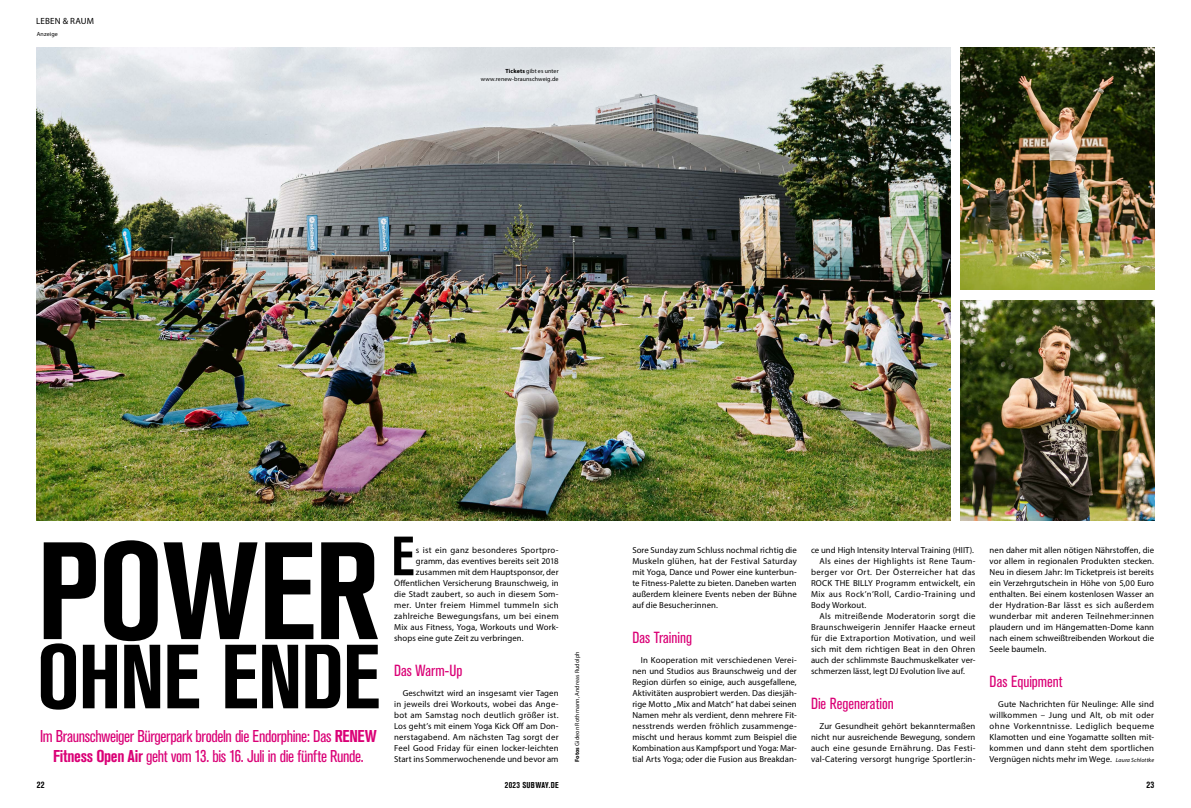
<style>
.page{position:relative;width:1191px;height:808px;background:#fff}
.page>*{position:absolute;margin:0;border:0;box-sizing:border-box;transform-origin:0 0}
.t1{font:700 condensed 137px "Akzidenz Grotesk BQ";letter-spacing:-.01em;color:#000}
.t2{font:700 condensed 90px "Akzidenz Grotesk BQ";letter-spacing:-.02em;color:#000}
.t3{font:700 condensed 54.7px "Akzidenz Grotesk BQ";color:#000}
.t4{font:condensed 17px/20px "Akzidenz Grotesk BQ";letter-spacing:-.025em;color:#da0076;text-align:center}
.t5{font:condensed 16px "Akzidenz Grotesk BQ";color:#da0076}
.t6{font:700 condensed 9.5px "Akzidenz Grotesk BQ";color:#000}
.t7{font:9px "Myriad Pro";letter-spacing:.02em;color:#000}
.t8{font:8.8px/11px "Myriad Pro";letter-spacing:.015em;color:#000;text-align:justify}
.t9{font:8.8px "Myriad Pro";letter-spacing:.04em;color:#000}
.t10{font:8.8px "Myriad Pro";letter-spacing:.045em;color:#000}
.t11{font:8.8px "Myriad Pro";letter-spacing:.035em;color:#000}
.t12{font:700 condensed 8.5px "Akzidenz Grotesk BQ";letter-spacing:.035em;color:#000}
.t13{font:6px/8px "Myriad Pro";letter-spacing:.015em;color:#000;text-align:right}
.s1{font-weight:700}
.s2{font-style:italic;font-size:6px}
.s3{font-size:8.9px}
</style>
<div class="page">
<img style="left:37px;top:47px;width:913px;height:473px">
<img style="left:960px;top:47px;width:194px;height:242px">
<img style="left:960px;top:300px;width:194px;height:220px">
<p class="t7" style="left:36px;top:16px;width:59px">LEBEN &amp; RAUM</p>
<p class="t13" style="left:37px;top:30px;width:22px">Anzeige</p>
<p class="t13" style="left:481px;top:66px;width:79px"><span class="s1">Tickets</span> gibt es unter www.renew-braunschweig.de</p>
<h3 class="t3" style="left:391px;top:525px;width:24px">E</h3>
<p class="t8" style="left:416px;top:545px;width:144px">s ist ein ganz besonderes Sportpro-</p>
<h1 class="t1" style="left:37px;top:513px;width:345px">POWER</h1>
<h2 class="t2" style="left:37px;top:625px;width:345px">OHNE ENDE</h2>
<p class="t13" style="left:573px;top:762px;width:112px;rotate:-90deg"><span class="s1">Fotos</span> Gideon Rothmann, Andreas Rudolph</p>
<p class="t8" style="left:416px;top:556px;width:144px">gramm, das eventives bereits seit 2018</p>
<p class="t8" style="left:416px;top:567px;width:144px">zusammen mit dem Hauptsponsor, der</p>
<p class="t8" style="left:394px;top:578px;width:166px">Öffentlichen Versicherung Braunschweig, in</p>
<p class="t8" style="left:394px;top:589px;width:166px">die Stadt zaubert, so auch in diesem Som-</p>
<p class="t11" style="left:394px;top:600px;width:166px">mer. Unter freiem Himmel tummeln sich</p>
<p class="t8" style="left:394px;top:611px;width:166px">zahlreiche Bewegungsfans, um bei einem</p>
<p class="t8" style="left:394px;top:622px;width:166px">Mix aus Fitness, Yoga, Workouts und Work-</p>
<p class="t8" style="left:394px;top:633px;width:131px">shops eine gute Zeit zu verbringen.</p>
<h3 class="t5" style="left:394px;top:662px;width:70px">Das Warm-Up</h3>
<p class="t8" style="left:394px;top:688px;width:166px;text-indent:9px">Geschwitzt wird an insgesamt vier Tagen in jeweils drei Workouts, wobei das Ange&shy;bot am Samstag noch deutlich größer ist.<br>Los geht’s mit einem Yoga Kick Off am Don&shy;nerstagabend. Am nächsten Tag sorgt der Feel Good Friday für einen locker-leichten Start ins Sommerwochenende und bevor am</p>
<h3 class="t4" style="left:40px;top:727px;width:338px">Im Braunschweiger Bürgerpark brodeln die Endorphine: Das <span class="s1">RENEW<br>Fitness Open Air</span> geht vom 13. bis 16. Juli in die fünfte Runde.</h3>
<p class="t8" style="left:632px;top:545px;width:166px">Sore Sunday zum Schluss nochmal richtig die Muskeln glühen, hat der Festival Saturday mit Yoga, Dance und Power eine kunterbun&shy;te Fitness-Palette zu bieten. Daneben warten außerdem kleinere Events neben der Bühne auf die Besucher:innen.</p>
<h3 class="t5" style="left:632px;top:629px;width:61px">Das Training</h3>
<p class="t8" style="left:632px;top:655px;width:166px;text-indent:9px">In Kooperation mit verschiedenen Verei&shy;nen und Studios aus Braunschweig und der Region dürfen so einige, auch ausgefallene, Aktivitäten ausprobiert werden. Das diesjäh&shy;rige Motto „Mix and Match“ hat dabei seinen Namen mehr als verdient, denn mehrere Fit&shy;nesstrends werden fröhlich zusammenge&shy;mischt und heraus kommt zum Beispiel die Kombination aus Kampfsport und Yoga: Mar&shy;tial Arts Yoga; oder die Fusion aus Breakdan-</p>
<p class="t8" style="left:811px;top:545px;width:164px">ce und High Intensity Interval Training (HIIT).</p>
<p class="t8" style="left:819px;top:556px;width:157px">Als eines der Highlights ist Rene Taum-</p>
<p class="t10" style="left:811px;top:567px;width:166px">berger vor Ort. Der Österreicher hat das</p>
<p class="t8" style="left:811px;top:578px;width:166px">ROCK THE BILLY Programm entwickelt, ein</p>
<p class="t9" style="left:811px;top:589px;width:166px">Mix aus Rock’n’Roll, Cardio-Training und</p>
<p class="t8" style="left:811px;top:600px;width:57px">Body Workout.</p>
<p class="t9" style="left:819px;top:611px;width:157px">Als mitreißende Moderatorin sorgt die</p>
<p class="t8" style="left:811px;top:622px;width:166px">Braunschweigerin Jennifer Haacke erneut</p>
<p class="t8" style="left:811px;top:633px;width:166px">für die Extraportion Motivation, und weil</p>
<p class="t8" style="left:811px;top:644px;width:166px">sich mit dem richtigen Beat in den Ohren</p>
<p class="t8" style="left:811px;top:655px;width:166px">auch der schlimmste Bauchmuskelkater ver-</p>
<p class="t8" style="left:811px;top:666px;width:155px">schmerzen lässt, legt DJ Evolution live auf.</p>
<h3 class="t5" style="left:811px;top:695px;width:84px">Die Regeneration</h3>
<p class="t8" style="left:811px;top:721px;width:166px;text-indent:9px">Zur Gesundheit gehört bekanntermaßen nicht nur ausreichende Bewegung, sondern auch eine gesunde Ernährung. Das Festi&shy;val-Catering versorgt hungrige Sportler:in-</p>
<p class="t8" style="left:989px;top:545px;width:166px">nen daher mit allen nötigen Nährstoffen, die vor allem in regionalen Produkten stecken.<br>Neu in diesem Jahr: Im Ticketpreis ist bereits ein Verzehrgutschein in Höhe von 5,00 Euro enthalten. Bei einem kostenlosen Wasser an der Hydration-Bar lässt es sich außerdem wunderbar mit anderen Teilnehmer:innen plaudern und im Hängematten-Dome kann nach einem schweißtreibenden Workout die Seele baumeln.</p>
<h3 class="t5" style="left:989px;top:673px;width:74px">Das Equipment</h3>
<p class="t8" style="left:989px;top:699px;width:166px;text-indent:9px">Gute Nachrichten für Neulinge: Alle sind willkommen – Jung und Alt, ob mit oder ohne Vorkenntnisse. Lediglich bequeme Klamotten und eine Yogamatte sollten mit&shy;kommen und dann steht dem sportlichen Vergnügen nichts mehr im Wege. <span class="s2">Laura Schlottke</span></p>
<p class="t6" style="left:37px;top:780px;width:9px">22</p>
<p class="t12" style="left:505px;top:781px;width:55px"><span class="s3">2023</span> SUBWAY.DE</p>
<p class="t6" style="left:1146px;top:780px;width:9px">23</p>
</div>
